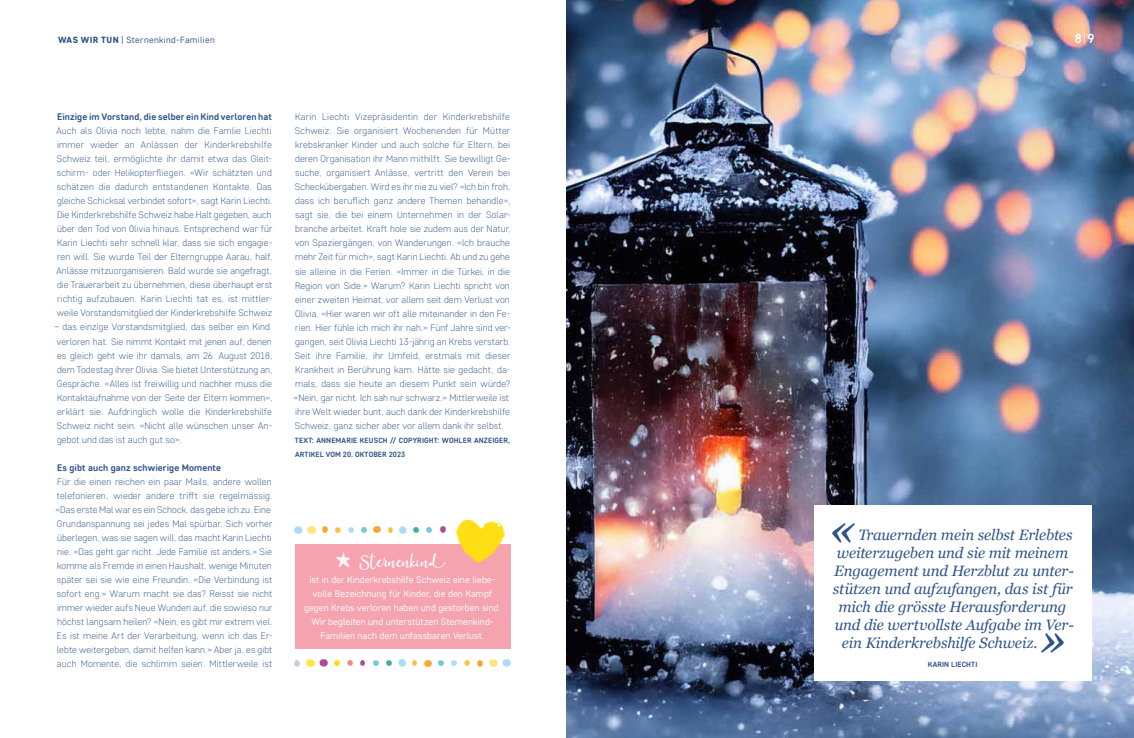
<style>
.page{position:relative;width:1134px;height:738px;background:#fff}
.page>*{position:absolute;margin:0;border:0;box-sizing:border-box;transform-origin:0 0}
.t1{font:20px "Moments";color:#fff}
.t2{font:italic 15px "Georgia";letter-spacing:-.01em;color:#2f558b}
.t3{font:700 13px "Core Sans DS55";color:#fff}
.t4{font:300 9.5px/14px "Core Sans DS25";letter-spacing:.01em;color:#2f558b}
.t5{font:9.5px/14px "Core Sans DS35";letter-spacing:.005em;color:#fff;text-align:center}
.t6{font:700 9.5px "Core Sans DS55";letter-spacing:.01em;color:#2f558b}
.t7{font:9px "Core Sans DS35";letter-spacing:.035em;color:#2f558b}
.t8{font:700 7.5px/14px "Core Sans DS55";letter-spacing:.02em;color:#2f558b}
.s1{font-family:"Core Sans DS65";font-weight:800}
.s2{font-family:"Core Sans DS25";font-weight:300}
</style>
<div class="page">
<img style="left:567px;top:0;width:567px;height:737px">
<div style="left:295px;top:543px;width:215px;height:105px;background:#f4a3af"></div>
<svg style="left:295px;top:660px;width:5px;height:5px"></svg>
<svg style="left:425px;top:660px;width:6px;height:5px"></svg>
<svg style="left:334px;top:660px;width:5px;height:5px"></svg>
<svg style="left:347px;top:660px;width:5px;height:5px"></svg>
<svg style="left:360px;top:660px;width:5px;height:5px"></svg>
<svg style="left:373px;top:660px;width:5px;height:5px"></svg>
<svg style="left:439px;top:660px;width:5px;height:5px"></svg>
<svg style="left:452px;top:660px;width:5px;height:5px"></svg>
<svg style="left:386px;top:660px;width:5px;height:5px"></svg>
<svg style="left:490px;top:659px;width:7px;height:7px"></svg>
<svg style="left:307px;top:659px;width:7px;height:7px"></svg>
<svg style="left:465px;top:660px;width:5px;height:5px"></svg>
<svg style="left:398px;top:659px;width:8px;height:7px"></svg>
<svg style="left:503px;top:659px;width:7px;height:7px"></svg>
<svg style="left:320px;top:659px;width:7px;height:7px"></svg>
<svg style="left:478px;top:660px;width:5px;height:5px"></svg>
<svg style="left:412px;top:660px;width:5px;height:5px"></svg>
<svg style="left:374px;top:526px;width:6px;height:6px"></svg>
<svg style="left:440px;top:526px;width:5px;height:6px"></svg>
<svg style="left:427px;top:527px;width:5px;height:5px"></svg>
<svg style="left:361px;top:527px;width:5px;height:5px"></svg>
<svg style="left:348px;top:527px;width:5px;height:5px"></svg>
<svg style="left:414px;top:527px;width:5px;height:5px"></svg>
<svg style="left:308px;top:526px;width:7px;height:7px"></svg>
<svg style="left:335px;top:527px;width:5px;height:5px"></svg>
<svg style="left:399px;top:526px;width:8px;height:7px"></svg>
<svg style="left:295px;top:526px;width:7px;height:7px"></svg>
<svg style="left:322px;top:526px;width:5px;height:6px"></svg>
<svg style="left:388px;top:527px;width:5px;height:5px"></svg>
<img style="left:452px;top:519px;width:58px;height:44px">
<div style="left:814px;top:505px;width:277px;height:175px;background:#fff"></div>
<svg style="left:832px;top:523px;width:23px;height:19px"></svg>
<svg style="left:1041px;top:633px;width:23px;height:19px"></svg>
<img style="left:336px;top:552px;width:14px;height:15px">
<p class="t7" style="left:58px;top:34px;width:158px"><span class="s1">WAS WIR TUN</span> | Sternenkind-Familien</p>
<h3 class="t3" style="left:1075px;top:30px;width:21px">8 <span class="s2">|</span>9</h3>
<p class="t6" style="left:57px;top:110px;width:216px">Einzige im Vorstand, die selber ein Kind verloren hat</p>
<p class="t4" style="left:57px;top:123px;width:218px;text-align:justify">Auch als Olivia noch lebte, nahm die Famlie Liechti immer wieder an Anlässen der Kinderkrebshilfe Schweiz teil, ermöglichte ihr damit etwa das Gleit&shy;schirm- oder Helikopterfliegen. «Wir schätzten und schätzen die dadurch entstandenen Kontakte. Das gleiche Schicksal verbindet sofort», sagt Karin Liechti.<br>Die Kinderkrebshilfe Schweiz habe Halt gegeben, auch über den Tod von 0livia hinaus. Entsprechend war für Karin Liechti sehr schnell klar, dass sie sich engagie&shy;ren will. Sie wurde Teil der Elterngruppe Aarau, half, Anlässe mitzuorganisieren. Bald wurde sie angefragt, die Trauerarbeit zu übernehmen, diese überhaupt erst richtig aufzubauen. Karin Liechti tat es, ist mittler&shy;weile Vorstandsmitglied der Kinderkrebshilfe Schweiz</p>
<p class="t4" style="left:54px;top:319px;width:220px">– das einzige Vorstandsmitglied, das selber ein Kind verloren hat. Sie nimmt Kontakt mit jenen auf, denen es gleich geht wie ihr damals, am 26. August 2018, dem Todestag ihrer Olivia. Sie bietet Unterstützung an, Gespräche. «Alles ist freiwillig und nachher muss die Kontaktaufnahme von der Seite der EItern kommen», erklärt sie. Aufdringlich wolle die Kinderkrebshilfe Schweiz nicht sein. «Nicht alle wünschen unser An&shy;gebot und das ist auch gut so».</p>
<p class="t6" style="left:57px;top:460px;width:165px">Es gibt auch ganz schwierige Momente</p>
<p class="t4" style="left:56px;top:473px;width:219px">Für die einen reichen ein paar Mails, andere wollen telefonieren, wieder andere trifft sie regelmässig. «Das erste Mal war es ein Schock, das gebe ich zu. Eine Grundanspannung sei jedes Mal spürbar. Sich vorher überlegen, was sie sagen will, das macht Karin Liechti nie. «Das geht gar nicht. Jede Familie ist anders.» Sie komme als Fremde in einen Haushalt, wenige Minuten später sei sie wie eine Freundin. «Die Verbindung ist sofort eng.» Warum macht sie das? Reisst sie nicht immer wieder aufs Neue Wunden auf, die sowieso nur höchst langsam heilen? «Nein, es gibt mir extrem viel.<br>Es ist meine Art der Verarbeitung, wenn ich das Er&shy;lebte weitergeben, damit helfen kann.» Aber ja, es gibt auch Momente, die schlimm seien. Mittlerweile ist</p>
<p class="t4" style="left:294px;top:109px;width:219px">Karin Liechti Vizepräsidentin der Kinderkrebshilfe Schweiz. Sie organisiert Wochenenden für Mütter krebskranker Kinder und auch solche für Eltern, bei deren Organisation ihr Mann mithilft. Sie bewilligt Ge&shy;suche, organisiert Anlässe, vertritt den Verein bei Scheckübergaben. Wird es ihr nie zu viel? «Ich bin froh, dass ich beruflich ganz andere Themen behandle», sagt sie, die bei einem Unternehmen in der Solar&shy;branche arbeitet. Kraft hole sie zudem aus der Natur, von Spaziergängen, von Wanderungen. «lch brauche mehr Zeit für mich», sagt Karin Liechti. Ab und zu gehe sie alleine in die Ferien. «Immer in die Türkei, in die Region von Side.» Warum? Karin Liechti spricht von einer zweiten Heimat, vor allem seit dem Verlust von Olivia. «Hier waren wir oft alle miteinander in den Fe&shy;rien. Hier fühle ich mich ihr nah.» Fünf Jahre sind ver&shy;gangen, seit Olivia Liechti 13-jährig an Krebs verstarb.<br>Seit ihre Familie, ihr Umfeld, erstmals mit dieser Krankheit in Berührung kam. Hätte sie gedacht, da&shy;mals, dass sie heute an diesem Punkt sein würde? «Nein, gar nicht. Ich sah nur schwarz.» Mittlerweile ist ihre Welt wieder bunt, auch dank der Kinderkrebshilfe Schweiz, ganz sicher aber vor allem dank ihr selbst.</p>
<p class="t8" style="left:295px;top:432px;width:217px">TEXT: ANNEMARIE KEUSCH // COPYRIGHT: WOHLER ANZEIGER,<br>ARTIKEL VOM 20. OKTOBER 2023</p>
<h1 class="t1" style="left:359px;top:548px;width:89px">Sternenkind</h1>
<p class="t5" style="left:304px;top:571px;width:198px">ist in der Kinderkrebshilfe Schweiz eine liebe&shy;volle Bezeichnung für Kinder, die den Kampf gegen Krebs verloren haben und gestorben sind.<br>Wir begleiten und unterstützen Sternenkind-Familien nach dem unfassbaren Verlust.</p>
<h2 class="t2" style="left:858px;top:523px;width:216px">Trauernden mein selbst Erlebtes</h2>
<h2 class="t2" style="left:837px;top:541px;width:233px">weiterzugeben und sie mit meinem</h2>
<h2 class="t2" style="left:834px;top:559px;width:241px">Engagement und Herzblut zu unter-</h2>
<h2 class="t2" style="left:833px;top:577px;width:242px">stützen und aufzufangen, das ist für</h2>
<h2 class="t2" style="left:838px;top:595px;width:230px">mich die grösste Herausforderung</h2>
<h2 class="t2" style="left:835px;top:613px;width:241px">und die wertvollste Aufgabe im Ver-</h2>
<h2 class="t2" style="left:842px;top:631px;width:197px">ein Kinderkrebshilfe Schweiz.</h2>
<p class="t8" style="left:928px;top:656px;width:51px">KARIN LIECHTI</p>
</div>
